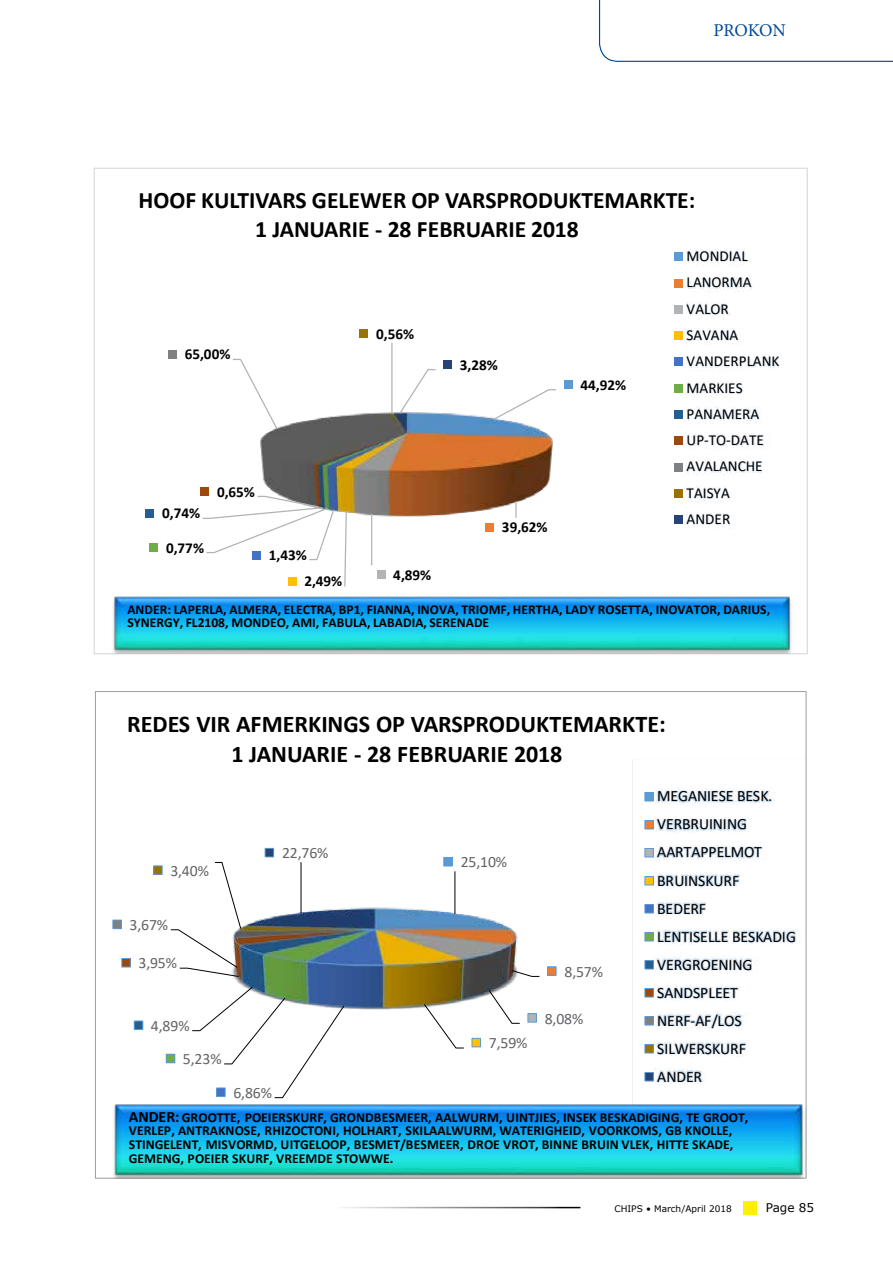
<style>
.page{position:relative;width:893px;height:1263px;background:#fff}
.page>*{position:absolute;margin:0;border:0;box-sizing:border-box;transform-origin:0 0}
.t1{font:700 24.15px "Calibri";letter-spacing:-.005em;color:#000}
.t2{font:700 24px "Calibri";letter-spacing:-.005em;color:#000}
.t3{font:700 23.7px "Calibri";color:#000}
.t4{font:700 23.55px "Calibri";color:#000}
.t5{font:18px "Minion Pro";letter-spacing:-.01em;color:#004a98}
.t6{font:15.75px/28px "Calibri";letter-spacing:-.01em;color:#000}
.t7{font:15.75px "Calibri";letter-spacing:-.005em;color:#636467}
.t8{font:15.15px/26.2px "Calibri";color:#000}
.t9{font:700 15.15px "Calibri";color:#000}
.t10{font:700 13.65px/13.8px "Calibri";color:#000}
.t11{font:700 13.5px/13.5px "Calibri";color:#000}
.t12{font:12px "MS Reference Sans Serif";color:#000}
.t13{font:9px "MS Reference Sans Serif";color:#000}
.s1{font-size:15.75px}
</style>
<div class="page">
<div style="left:743px;top:1200px;width:14px;height:14px;background:#ffef00"></div>
<img style="left:260px;top:412px;width:293px;height:113px">
<svg style="left:492px;top:389px;width:65px;height:32px"></svg>
<svg style="left:515px;top:501px;width:2px;height:17px"></svg>
<hr style="left:371px;top:514px;width:1px;height:51px;background:#b1b4b6">
<svg style="left:344px;top:510px;width:4px;height:77px"></svg>
<svg style="left:202px;top:495px;width:133px;height:66px"></svg>
<svg style="left:233px;top:358px;width:46px;height:73px"></svg>
<hr style="left:391px;top:343px;width:2px;height:70px;background:#b1b4b6">
<svg style="left:398px;top:369px;width:39px;height:46px"></svg>
<div style="left:564px;top:380px;width:8px;height:9px;background:#5b9bd5"></div>
<div style="left:486px;top:523px;width:8px;height:8px;background:#ed7d31"></div>
<div style="left:377px;top:570px;width:8px;height:9px;background:#b1b3b5"></div>
<div style="left:288px;top:577px;width:8px;height:8px;background:#ffc000"></div>
<div style="left:252px;top:551px;width:9px;height:8px;background:#4472c4"></div>
<div style="left:150px;top:543px;width:8px;height:8px;background:#70ad47"></div>
<div style="left:146px;top:509px;width:8px;height:8px;background:#255e91"></div>
<div style="left:201px;top:488px;width:8px;height:8px;background:#9e480e"></div>
<div style="left:168px;top:350px;width:9px;height:8px;background:#7e8082"></div>
<div style="left:360px;top:329px;width:8px;height:9px;background:#997300"></div>
<div style="left:443px;top:360px;width:9px;height:8px;background:#264478"></div>
<div style="left:675px;top:253px;width:8px;height:8px;background:#5b9bd5"></div>
<img style="left:676px;top:249px;width:73px;height:17px">
<div style="left:675px;top:279px;width:8px;height:8px;background:#ed7d31"></div>
<img style="left:676px;top:275px;width:77px;height:17px">
<div style="left:675px;top:305px;width:8px;height:9px;background:#b1b3b5"></div>
<img style="left:687px;top:303px;width:43px;height:16px">
<div style="left:675px;top:332px;width:8px;height:8px;background:#ffc000"></div>
<img style="left:676px;top:328px;width:63px;height:17px">
<div style="left:675px;top:358px;width:8px;height:8px;background:#4472c4"></div>
<img style="left:676px;top:355px;width:103px;height:13px">
<div style="left:675px;top:384px;width:8px;height:8px;background:#70ad47"></div>
<img style="left:676px;top:381px;width:67px;height:17px">
<div style="left:675px;top:410px;width:8px;height:9px;background:#255e91"></div>
<img style="left:687px;top:407px;width:73px;height:16px">
<div style="left:675px;top:437px;width:8px;height:8px;background:#9e480e"></div>
<img style="left:676px;top:433px;width:89px;height:16px">
<div style="left:675px;top:463px;width:8px;height:8px;background:#7e8082"></div>
<img style="left:676px;top:461px;width:86px;height:14px">
<div style="left:675px;top:489px;width:8px;height:8px;background:#997300"></div>
<img style="left:676px;top:486px;width:54px;height:15px">
<div style="left:675px;top:515px;width:8px;height:9px;background:#264478"></div>
<img style="left:686px;top:512px;width:45px;height:17px">
<img style="left:109px;top:596px;width:685px;height:58px">
<img style="left:234px;top:899px;width:284px;height:111px">
<hr style="left:454px;top:871px;width:1px;height:43px;background:#000">
<svg style="left:511px;top:969px;width:29px;height:8px"></svg>
<svg style="left:488px;top:989px;width:32px;height:35px"></svg>
<svg style="left:423px;top:1003px;width:42px;height:46px"></svg>
<svg style="left:192px;top:986px;width:153px;height:112px"></svg>
<svg style="left:170px;top:861px;width:72px;height:116px"></svg>
<hr style="left:301px;top:862px;width:1px;height:51px;background:#000">
<div style="left:444px;top:857px;width:8px;height:9px;background:#5b9bd5"></div>
<div style="left:548px;top:967px;width:8px;height:8px;background:#ed7d31"></div>
<div style="left:547px;top:966px;width:9px;height:9px;border:1px solid #5b9bd5"></div>
<div style="left:528px;top:1014px;width:8px;height:8px;background:#b1b3b5"></div>
<div style="left:528px;top:1013px;width:9px;height:9px;border:1px solid #5b9bd5"></div>
<div style="left:472px;top:1038px;width:8px;height:9px;background:#ffc000"></div>
<div style="left:472px;top:1038px;width:9px;height:9px;border:1px solid #5b9bd5"></div>
<div style="left:217px;top:1088px;width:8px;height:8px;background:#4472c4"></div>
<div style="left:216px;top:1088px;width:9px;height:9px;border:1px solid #5b9bd5"></div>
<div style="left:166px;top:1054px;width:9px;height:9px;background:#70ad47"></div>
<div style="left:166px;top:1054px;width:9px;height:9px;border:1px solid #5b9bd5"></div>
<div style="left:134px;top:1021px;width:9px;height:8px;background:#255e91"></div>
<div style="left:134px;top:1021px;width:9px;height:9px;border:1px solid #5b9bd5"></div>
<div style="left:122px;top:958px;width:8px;height:9px;background:#9e480e"></div>
<div style="left:122px;top:958px;width:9px;height:9px;border:1px solid #5b9bd5"></div>
<div style="left:113px;top:920px;width:8px;height:9px;background:#7e8082"></div>
<div style="left:113px;top:920px;width:9px;height:9px;border:1px solid #5b9bd5"></div>
<div style="left:154px;top:866px;width:8px;height:8px;background:#997300"></div>
<div style="left:153px;top:866px;width:9px;height:9px;border:1px solid #5b9bd5"></div>
<div style="left:165px;top:858px;width:49px;height:24px;background:#fff"></div>
<div style="left:265px;top:848px;width:9px;height:9px;background:#264478"></div>
<div style="left:265px;top:848px;width:9px;height:9px;border:1px solid #5b9bd5"></div>
<img style="left:632px;top:760px;width:1px;height:338px">
<div style="left:645px;top:792px;width:9px;height:9px;border:1px solid #5b9bd5"></div>
<img style="left:646px;top:789px;width:129px;height:16px">
<div style="left:645px;top:820px;width:9px;height:9px;border:1px solid #5b9bd5"></div>
<img style="left:646px;top:818px;width:101px;height:14px">
<div style="left:645px;top:848px;width:9px;height:9px;border:1px solid #5b9bd5"></div>
<img style="left:646px;top:845px;width:117px;height:16px">
<div style="left:645px;top:876px;width:9px;height:9px;border:1px solid #5b9bd5"></div>
<img style="left:646px;top:873px;width:95px;height:16px">
<div style="left:645px;top:904px;width:9px;height:9px;border:1px solid #5b9bd5"></div>
<img style="left:646px;top:900px;width:60px;height:16px">
<div style="left:645px;top:932px;width:9px;height:9px;border:1px solid #5b9bd5"></div>
<img style="left:646px;top:928px;width:151px;height:17px">
<div style="left:645px;top:960px;width:9px;height:9px;border:1px solid #5b9bd5"></div>
<img style="left:646px;top:956px;width:109px;height:17px">
<div style="left:645px;top:988px;width:9px;height:9px;border:1px solid #5b9bd5"></div>
<img style="left:646px;top:986px;width:94px;height:14px">
<div style="left:645px;top:1016px;width:9px;height:9px;border:1px solid #5b9bd5"></div>
<img style="left:646px;top:1012px;width:97px;height:17px">
<div style="left:645px;top:1044px;width:9px;height:9px;border:1px solid #5b9bd5"></div>
<img style="left:646px;top:1041px;width:101px;height:16px">
<div style="left:645px;top:1072px;width:9px;height:9px;border:1px solid #5b9bd5"></div>
<img style="left:646px;top:1068px;width:57px;height:17px">
<img style="left:110px;top:1098px;width:696px;height:80px">
<h3 class="t5" style="left:713px;top:18px;width:74px">PROKON</h3>
<h3 class="t3" style="left:138px;top:183px;width:558px">HOOF KULTIVARS GELEWER OP VARSPRODUKTEMARKTE:</h3>
<h3 class="t4" style="left:255px;top:212px;width:325px">1 JANUARIE - 28 FEBRUARIE 2018</h3>
<p class="t8" style="left:687px;top:243px;width:94px">MONDIAL<br>LANORMA<br>VALOR<br>SAVANA<br>VANDERPLANK<br>MARKIES<br>PANAMERA<br>UP-TO-DATE<br>AVALANCHE<br>TAISYA<br>ANDER</p>
<p class="t9" style="left:376px;top:323px;width:39px">0,56%</p>
<p class="t9" style="left:185px;top:344px;width:47px">65,00%</p>
<p class="t9" style="left:460px;top:354px;width:39px">3,28%</p>
<p class="t9" style="left:581px;top:374px;width:47px">44,92%</p>
<p class="t9" style="left:217px;top:481px;width:39px">0,65%</p>
<p class="t9" style="left:162px;top:503px;width:39px">0,74%</p>
<p class="t9" style="left:502px;top:516px;width:47px">39,62%</p>
<p class="t9" style="left:166px;top:537px;width:39px">0,77%</p>
<p class="t9" style="left:269px;top:545px;width:39px">1,43%</p>
<p class="t9" style="left:304px;top:571px;width:39px">2,49%</p>
<p class="t9" style="left:393px;top:564px;width:39px">4,89%</p>
<p class="t11" style="left:127px;top:602px;width:644px">ANDER: LAPERLA, ALMERA, ELECTRA, BP1, FIANNA, INOVA, TRIOMF, HERTHA, LADY ROSETTA, INOVATOR, DARIUS,<br>SYNERGY, FL2108, MONDEO, AMI, FABULA, LABADIA, SERENADE</p>
<h1 class="t1" style="left:127px;top:707px;width:540px">REDES VIR AFMERKINGS OP VARSPRODUKTEMARKTE:</h1>
<h2 class="t2" style="left:231px;top:737px;width:332px">1 JANUARIE - 28 FEBRUARIE 2018</h2>
<p class="t6" style="left:657px;top:782px;width:140px">MEGANIESE BESK.<br>VERBRUINING<br>AARTAPPELMOT<br>BRUINSKURF<br>BEDERF<br>LENTISELLE BESKADIG<br>VERGROENING<br>SANDSPLEET<br>NERF-AF/LOS<br>SILWERSKURF<br>ANDER</p>
<p class="t10" style="left:129px;top:1110px;width:621px"><span class="s1">ANDER:</span> GROOTTE, POEIERSKURF, GRONDBESMEER, AALWURM, UINTJIES, INSEK BESKADIGING, TE GROOT, VERLEP, ANTRAKNOSE, RHIZOCTONI, HOLHART, SKILAALWURM, WATERIGHEID, VOORKOMS, GB KNOLLE, STINGELENT, MISVORMD, UITGELOOP, BESMET/BESMEER, DROE VROT, BINNE BRUIN VLEK, HITTE SKADE, GEMENG, POEIER SKURF, VREEMDE STOWWE.</p>
<p class="t7" style="left:282px;top:842px;width:48px">22,76%</p>
<p class="t7" style="left:461px;top:851px;width:48px">25,10%</p>
<p class="t7" style="left:170px;top:860px;width:40px">3,40%</p>
<p class="t7" style="left:130px;top:914px;width:40px">3,67%</p>
<p class="t7" style="left:138px;top:952px;width:40px">3,95%</p>
<p class="t7" style="left:564px;top:960px;width:40px">8,57%</p>
<p class="t7" style="left:545px;top:1007px;width:40px">8,08%</p>
<p class="t7" style="left:151px;top:1015px;width:40px">4,89%</p>
<p class="t7" style="left:489px;top:1032px;width:40px">7,59%</p>
<p class="t7" style="left:183px;top:1048px;width:40px">5,23%</p>
<p class="t7" style="left:233px;top:1082px;width:40px">6,86%</p>
<p class="t13" style="left:614px;top:1203px;width:119px">CHIPS • March/April 2018</p>
<p class="t12" style="left:766px;top:1200px;width:50px">Page 85</p>
</div>
